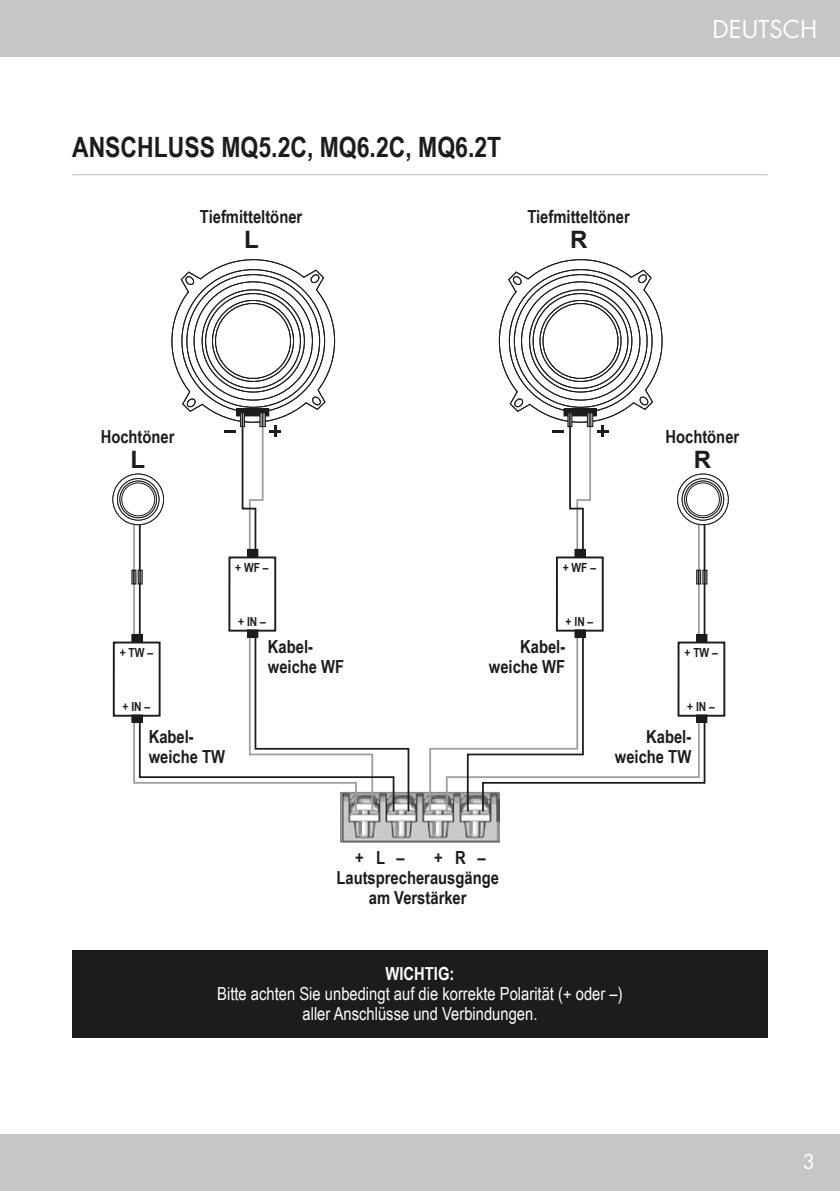
<style>
.page{position:relative;width:840px;height:1191px;background:#fff}
.page>*{position:absolute;margin:0;border:0;box-sizing:border-box;transform-origin:0 0}
.t1{font:700 28px "Arial Narrow";color:#1c1c1b}
.t2{font:24px "Futura";color:#fff}
.t3{font:700 24px "Arial";color:#1c1c1b}
.t4{font:20px "Futura";color:#fff}
.t5{font:700 18px/20px "Arial Narrow";color:#1c1c1b}
.t6{font:18px/20px "Arial Narrow";color:#fff;text-align:center}
.t7{font:700 18px "Arial Narrow";color:#fff}
.t8{font:700 12.4px "Arial Narrow";color:#1c1c1b}
</style>
<div class="page">
<div style="left:0;top:0;width:839px;height:57px;background:#c6c6c6"></div>
<div style="left:0;top:1134px;width:839px;height:57px;background:#c6c6c6"></div>
<hr style="left:72px;top:174px;width:695px;height:1px;background:#bdbdbd">
<img style="left:340px;top:791px;width:159px;height:51px">
<hr style="left:133px;top:524px;width:2px;height:118px;background:#9e9d9d">
<hr style="left:697px;top:524px;width:2px;height:118px;background:#9e9d9d">
<hr style="left:139px;top:524px;width:2px;height:118px;background:#1c1c1b">
<hr style="left:703px;top:524px;width:2px;height:118px;background:#1c1c1b">
<svg style="left:132px;top:628px;width:278px;height:185px"></svg>
<svg style="left:428px;top:628px;width:278px;height:185px"></svg>
<svg style="left:132px;top:570px;width:10px;height:14px"></svg>
<svg style="left:696px;top:570px;width:10px;height:14px"></svg>
<div style="left:228px;top:556px;width:48px;height:75px;border:2px solid #1c1c1b"></div>
<div style="left:555px;top:556px;width:48px;height:75px;border:2px solid #1c1c1b"></div>
<div style="left:114px;top:642px;width:45px;height:73px;background:#fff"></div>
<div style="left:113px;top:641px;width:47px;height:75px;border:2px solid #1c1c1b"></div>
<div style="left:678px;top:642px;width:46px;height:73px;background:#fff"></div>
<div style="left:677px;top:641px;width:48px;height:75px;border:2px solid #1c1c1b"></div>
<svg style="left:113px;top:474px;width:50px;height:50px"></svg>
<div style="left:112px;top:473px;width:52px;height:52px;border:1px solid #1c1c1b;border-radius:50%"></div>
<svg style="left:677px;top:474px;width:50px;height:50px"></svg>
<div style="left:676px;top:473px;width:52px;height:52px;border:1px solid #1c1c1b;border-radius:50%"></div>
<svg style="left:117px;top:478px;width:42px;height:42px"></svg>
<div style="left:117px;top:478px;width:42px;height:42px;border:1px solid #1c1c1b;border-radius:50%"></div>
<svg style="left:681px;top:478px;width:42px;height:42px"></svg>
<div style="left:681px;top:478px;width:42px;height:42px;border:1px solid #1c1c1b;border-radius:50%"></div>
<svg style="left:120px;top:481px;width:36px;height:36px"></svg>
<div style="left:119px;top:480px;width:38px;height:38px;border:1px solid #1c1c1b;border-radius:50%"></div>
<svg style="left:684px;top:481px;width:36px;height:36px"></svg>
<div style="left:683px;top:480px;width:38px;height:38px;border:1px solid #1c1c1b;border-radius:50%"></div>
<div style="left:122px;top:483px;width:33px;height:33px;background:#fff;border-radius:50%"></div>
<div style="left:121px;top:482px;width:34px;height:34px;border:1px solid #1c1c1b;border-radius:50%"></div>
<div style="left:686px;top:483px;width:33px;height:33px;background:#fff;border-radius:50%"></div>
<div style="left:685px;top:482px;width:34px;height:34px;border:1px solid #1c1c1b;border-radius:50%"></div>
<div style="left:72px;top:950px;width:695px;height:87px;background:#1c1c1b"></div>
<div style="left:132px;top:634px;width:10px;height:7px;background:#1c1c1b"></div>
<div style="left:131px;top:634px;width:11px;height:8px;border:1px solid #1c1c1b"></div>
<div style="left:696px;top:634px;width:10px;height:7px;background:#1c1c1b"></div>
<div style="left:695px;top:634px;width:12px;height:8px;border:1px solid #1c1c1b"></div>
<div style="left:247px;top:630px;width:11px;height:7px;background:#1c1c1b"></div>
<div style="left:247px;top:629px;width:11px;height:8px;border:1px solid #1c1c1b"></div>
<div style="left:574px;top:630px;width:11px;height:7px;background:#1c1c1b"></div>
<div style="left:574px;top:629px;width:11px;height:8px;border:1px solid #1c1c1b"></div>
<div style="left:132px;top:715px;width:10px;height:7px;background:#1c1c1b"></div>
<div style="left:131px;top:714px;width:11px;height:8px;border:1px solid #1c1c1b"></div>
<div style="left:696px;top:715px;width:10px;height:7px;background:#1c1c1b"></div>
<div style="left:695px;top:714px;width:12px;height:8px;border:1px solid #1c1c1b"></div>
<svg style="left:171px;top:259px;width:164px;height:299px"></svg>
<svg style="left:498px;top:259px;width:164px;height:299px"></svg>
<h1 class="t1" style="left:72px;top:125px;width:430px">ANSCHLUSS MQ5.2C, MQ6.2C, MQ6.2T</h1>
<p class="t5" style="left:200px;top:206px;width:104px">Tiefmitteltöner</p>
<p class="t5" style="left:527px;top:206px;width:104px">Tiefmitteltöner</p>
<h2 class="t3" style="left:244px;top:223px;width:16px">L</h2>
<h2 class="t3" style="left:570px;top:223px;width:19px">R</h2>
<h2 class="t2" style="left:712px;top:12px;width:106px">DEUTSCH</h2>
<p class="t5" style="left:101px;top:426px;width:75px">Hochtöner</p>
<p class="t5" style="left:665px;top:426px;width:75px">Hochtöner</p>
<h2 class="t3" style="left:130px;top:443px;width:16px">L</h2>
<h2 class="t3" style="left:693px;top:443px;width:19px">R</h2>
<p class="t8" style="left:235px;top:558px;width:35px">+ WF –</p>
<p class="t8" style="left:562px;top:558px;width:35px">+ WF –</p>
<p class="t8" style="left:238px;top:612px;width:29px">+ IN –</p>
<p class="t8" style="left:565px;top:612px;width:29px">+ IN –</p>
<p class="t5" style="left:268px;top:636px;width:78px">Kabel&shy;weiche WF</p>
<p class="t5" style="left:488px;top:636px;width:78px;text-align:right">Kabel&shy;weiche WF</p>
<p class="t8" style="left:120px;top:643px;width:35px">+ TW –</p>
<p class="t8" style="left:684px;top:643px;width:35px">+ TW –</p>
<p class="t8" style="left:122px;top:697px;width:29px">+ IN –</p>
<p class="t8" style="left:686px;top:697px;width:29px">+ IN –</p>
<p class="t5" style="left:149px;top:726px;width:78px">Kabel&shy;weiche TW</p>
<p class="t5" style="left:355px;top:847px;width:51px">+ L –</p>
<p class="t5" style="left:434px;top:847px;width:53px">+ R –</p>
<p class="t5" style="left:336px;top:867px;width:164px">Lautsprecherausgänge</p>
<p class="t5" style="left:368px;top:887px;width:99px">am Verstärker</p>
<p class="t5" style="left:614px;top:726px;width:78px;text-align:right">Kabel&shy;weiche TW</p>
<p class="t7" style="left:385px;top:959px;width:70px">WICHTIG:</p>
<p class="t6" style="left:217px;top:982px;width:406px">Bitte achten Sie unbedingt auf die korrekte Polarität (+ oder –) aller Anschlüsse und Verbindungen.</p>
<p class="t4" style="left:802px;top:1148px;width:14px">3</p>
</div>
